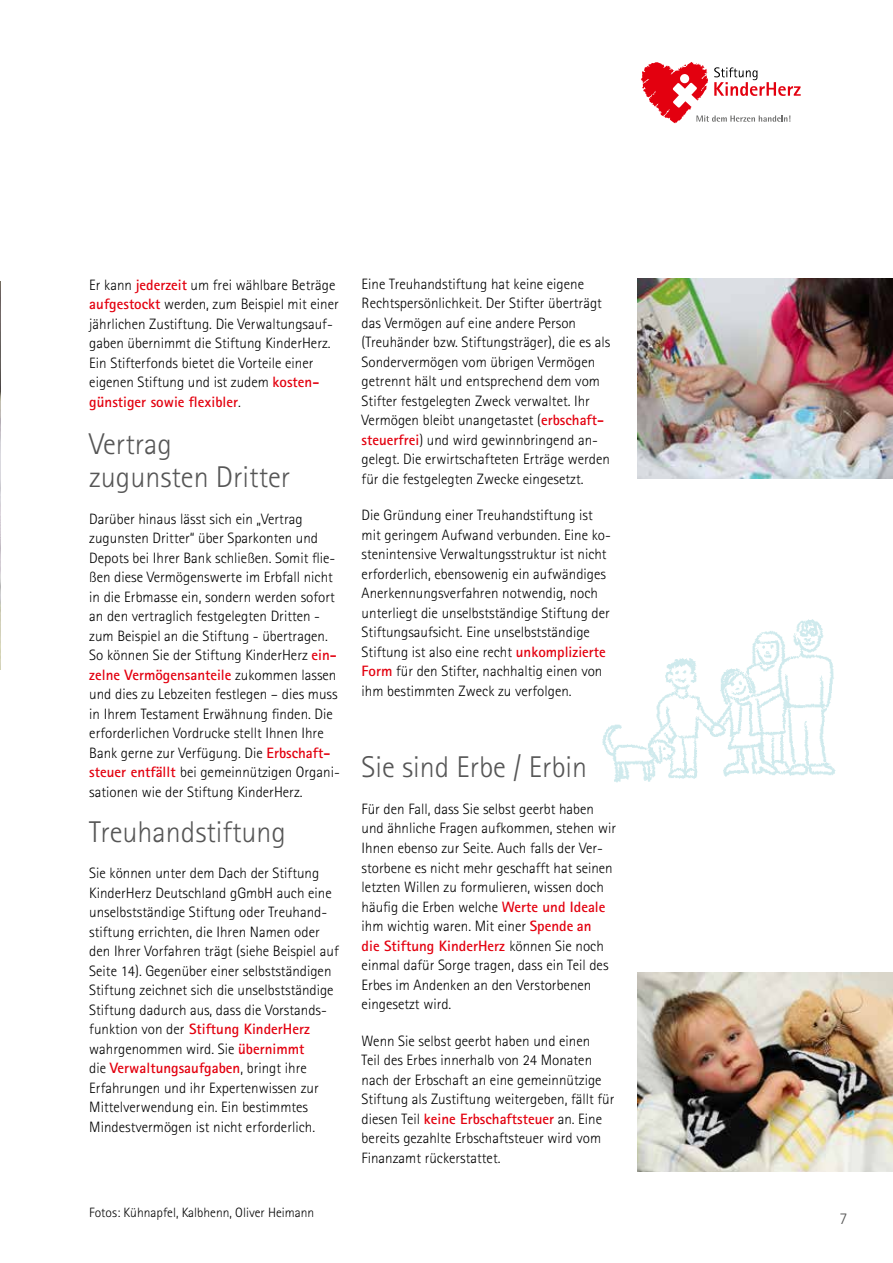
<style>
.page{position:relative;width:893px;height:1263px;background:#fff}
.page>*{position:absolute;margin:0;border:0;box-sizing:border-box;transform-origin:0 0}
.t1{font:300 30px/33px "Rotis Sans Serif Std";color:#565656}
.t2{font:300 16.5px "Rotis Sans Serif Std";color:#565656}
.t3{font:300 15px/19.5px "Rotis Sans Serif Std";color:#000}
.t4{font:300 13.5px "Rotis Sans Serif Std";color:#000}
.s1{font-weight:700;color:#e3000f}
</style>
<div class="page">
<svg style="left:641px;top:62px;width:160px;height:62px"></svg>
<img style="left:0;top:282px;width:1px;height:388px">
<img style="left:602px;top:619px;width:234px;height:164px">
<img style="left:638px;top:279px;width:255px;height:199px">
<img style="left:638px;top:972px;width:255px;height:199px">
<p class="t3" style="left:89px;top:275px;width:251px">Er kann <span class="s1">jederzeit</span> um frei wählbare Beträge <span class="s1">aufgestockt</span> werden, zum Beispiel mit einer jährlichen Zustiftung. Die Verwaltungsauf&shy;gaben übernimmt die Stiftung KinderHerz.<br>Ein Stifterfonds bietet die Vorteile einer eigenen Stiftung und ist zudem <span class="s1">kosten&shy;günstiger sowie flexibler</span>.</p>
<h1 class="t1" style="left:89px;top:427px;width:203px">Vertrag zugunsten Dritter</h1>
<p class="t3" style="left:89px;top:509px;width:252px">Darüber hinaus lässt sich ein „Vertrag zugunsten Dritter“ über Sparkonten und Depots bei Ihrer Bank schließen. Somit flie&shy;ßen diese Vermögenswerte im Erbfall nicht in die Erbmasse ein, sondern werden sofort an den vertraglich festgelegten Dritten - zum Beispiel an die Stiftung - übertragen.<br>So können Sie der Stiftung KinderHerz <span class="s1">ein&shy;zelne Vermögensanteile</span> zukommen lassen und dies zu Lebzeiten festlegen – dies muss in Ihrem Testament Erwähnung finden. Die erforderlichen Vordrucke stellt Ihnen Ihre Bank gerne zur Verfügung. Die <span class="s1">Erbschaft&shy;steuer entfällt</span> bei gemeinnützigen Organi&shy;sationen wie der Stiftung KinderHerz.</p>
<h1 class="t1" style="left:89px;top:815px;width:198px">Treuhandstiftung</h1>
<p class="t3" style="left:89px;top:863px;width:251px">Sie können unter dem Dach der Stiftung KinderHerz Deutschland gGmbH auch eine unselbstständige Stiftung oder Treuhand&shy;stiftung errichten, die Ihren Namen oder den Ihrer Vorfahren trägt (siehe Beispiel auf Seite 14). Gegenüber einer selbstständigen Stiftung zeichnet sich die unselbstständige Stiftung dadurch aus, dass die Vorstands&shy;funktion von der <span class="s1">Stiftung KinderHerz </span>wahrgenommen wird. Sie <span class="s1">übernimmt<br></span>die <span class="s1">Verwaltungsaufgaben</span>, bringt ihre Erfahrungen und ihr Expertenwissen zur Mittelverwendung ein. Ein bestimmtes Mindestvermögen ist nicht erforderlich.</p>
<p class="t4" style="left:89px;top:1205px;width:226px">Fotos: Kühnapfel, Kalbhenn, Oliver Heimann</p>
<p class="t3" style="left:362px;top:274px;width:250px">Eine Treuhandstiftung hat keine eigene Rechtspersönlichkeit. Der Stifter überträgt das Vermögen auf eine andere Person (Treuhänder bzw. Stiftungsträger), die es als Sondervermögen vom übrigen Vermögen getrennt hält und entsprechend dem vom Stifter festgelegten Zweck verwaltet. Ihr Vermögen bleibt unangetastet (<span class="s1">erbschaft&shy;steuerfrei</span>) und wird gewinnbringend an&shy;gelegt. Die erwirtschafteten Erträge werden für die festgelegten Zwecke eingesetzt.</p>
<p class="t3" style="left:362px;top:506px;width:251px">Die Gründung einer Treuhandstiftung ist mit geringem Aufwand verbunden. Eine ko&shy;stenintensive Verwaltungsstruktur ist nicht erforderlich, ebensowenig ein aufwändiges Anerkennungsverfahren notwendig, noch unterliegt die unselbstständige Stiftung der Stiftungsaufsicht. Eine unselbstständige Stiftung ist also eine recht <span class="s1">unkomplizierte Form</span> für den Stifter, nachhaltig einen von ihm bestimmten Zweck zu verfolgen.</p>
<h1 class="t1" style="left:362px;top:751px;width:227px">Sie sind Erbe / Erbin</h1>
<p class="t3" style="left:362px;top:799px;width:256px">Für den Fall, dass Sie selbst geerbt haben und ähnliche Fragen aufkommen, stehen wir Ihnen ebenso zur Seite. Auch falls der Ver&shy;storbene es nicht mehr geschafft hat seinen letzten Willen zu formulieren, wissen doch häufig die Erben welche <span class="s1">Werte und Ideale </span>ihm wichtig waren. Mit einer <span class="s1">Spende an<br>die Stiftung KinderHerz</span> können Sie noch einmal dafür Sorge tragen, dass ein Teil des Erbes im Andenken an den Verstorbenen eingesetzt wird.</p>
<p class="t3" style="left:362px;top:1031px;width:254px">Wenn Sie selbst geerbt haben und einen<br>Teil des Erbes innerhalb von 24 Monaten nach der Erbschaft an eine gemeinnützige Stiftung als Zustiftung weitergeben, fällt für diesen Teil <span class="s1">keine Erbschaftsteuer</span> an. Eine bereits gezahlte Erbschaftsteuer wird vom Finanzamt rückerstattet.</p>
<p class="t2" style="left:839px;top:1209px;width:9px">7</p>
</div>
